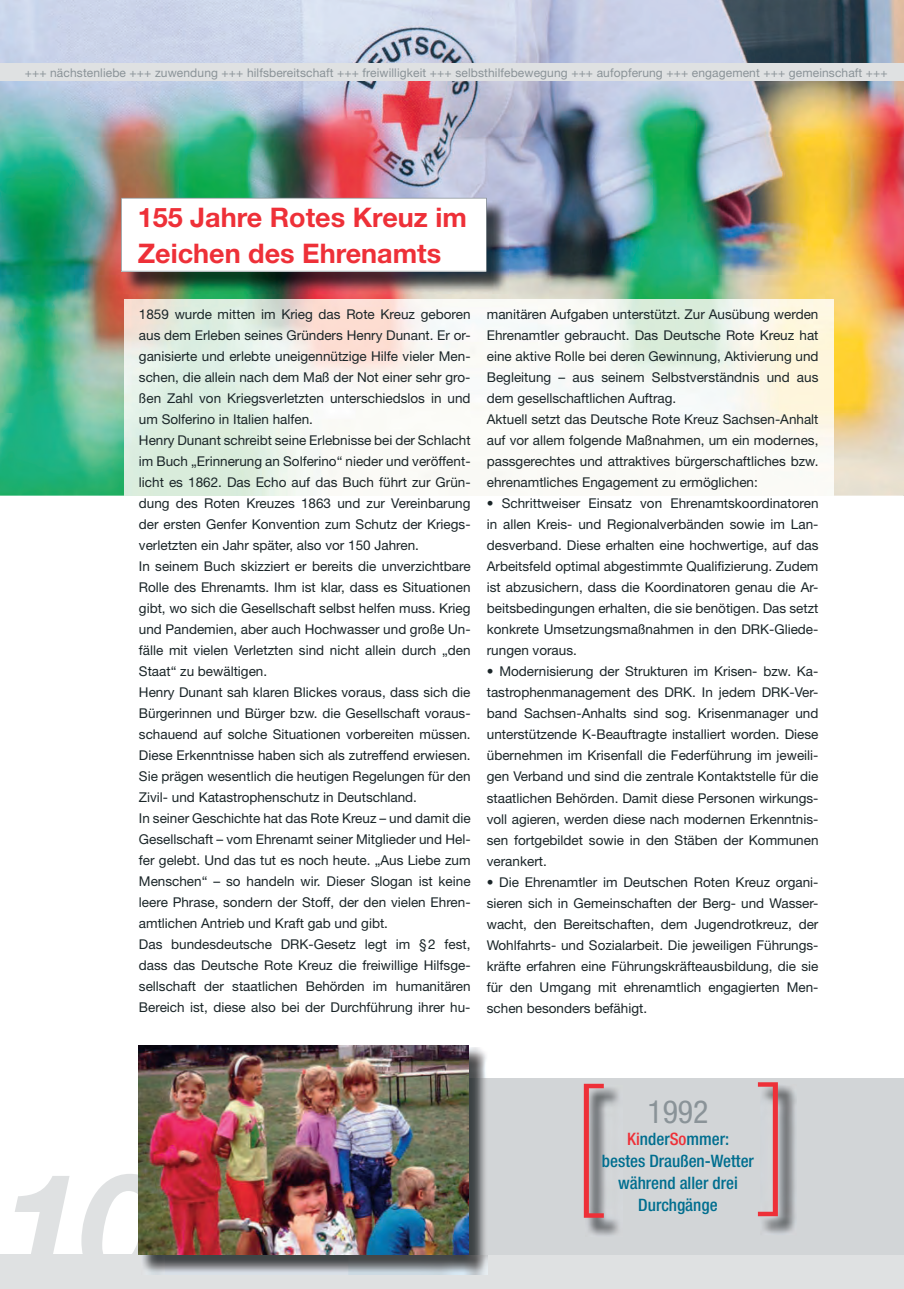
<style>
.page{position:relative;width:904px;height:1289px;background:#fff}
.page>*{position:absolute;margin:0;border:0;box-sizing:border-box;transform-origin:0 0}
.t1{font:italic 700 146.7px "Xwchdt Helvetica Neue";color:#dfe1e2}
.t2{font:condensed 31.8px "Njfqtg Helvetica Neue";color:#8a9398}
.t3{font:700 27px/36px "Xwhxhv Helvetica Neue";color:#ee3038}
.t4{font:500 condensed 17.1px/22px "Ptbknp Helvetica Neue";color:#006e8f;text-align:center}
.t5{font:13.5px/21px "Rgyjlx Helvetica Neue";color:#1a2528;text-align:justify}
.t6{font:13.5px "Tkpkvx Helvetica Neue";color:#1a2528}
.t7{font:12px "Rgyjlx Helvetica Neue";letter-spacing:.01em;color:#8a9398}
.s1{font-family:"Rgyjlx Helvetica Neue"}
.s2{color:#ee3038}
</style>
<div class="page">
<div style="left:0;top:1254px;width:904px;height:34px;background:#dfe1e2"></div>
<img style="left:0;top:0;width:904px;height:495px">
<div style="left:256px;top:1078px;width:648px;height:176px;background:#d2d5d7"></div>
<img style="left:586px;top:1087px;width:33px;height:148px">
<svg style="left:584px;top:1083px;width:20px;height:134px;background:#b07b80"></svg>
<img style="left:760px;top:1085px;width:36px;height:149px">
<svg style="left:758px;top:1082px;width:20px;height:134px"></svg>
<img style="left:164px;top:1047px;width:323px;height:226px">
<img style="left:141px;top:1254px;width:23px;height:19px">
<img style="left:468px;top:1078px;width:19px;height:176px">
<img style="left:139px;top:1045px;width:329px;height:209px">
<img style="left:125px;top:300px;width:708px;height:195px">
<img style="left:124px;top:200px;width:384px;height:93px">
<svg style="left:121px;top:198px;width:366px;height:73px"></svg>
<div style="left:0;top:64px;width:904px;height:17px;background:#dfe1e2"></div>
<p class="t7" style="left:25px;top:66px;width:865px">+++ nächstenliebe +++ zuwendung +++ hilfsbereitschaft +++ freiwilligkeit +++ selbsthilfebewegung +++ aufopferung +++ engagement +++ gemeinschaft +++</p>
<h3 class="t3" style="left:138px;top:199px;width:331px">155 Jahre Rotes Kreuz im<br>Zeichen des Ehrenamts</h3>
<p class="t5" style="left:139px;top:303px;width:333px;text-align:left">1859 wurde mitten im Krieg das Rote Kreuz geboren aus dem Erleben seines Gründers Henry Dunant. Er or&shy;ganisierte und erlebte uneigennützige Hilfe vieler Men&shy;schen, die allein nach dem Maß der Not einer sehr gro&shy;ßen Zahl von Kriegsverletzten unterschiedslos in und um Solferino in Italien halfen.<br>Henry Dunant schreibt seine Erlebnisse bei der Schlacht im Buch „Erinnerung an Solferino“ nieder und veröffent&shy;licht es 1862. Das Echo auf das Buch führt zur Grün&shy;dung des Roten Kreuzes 1863 und zur Vereinbarung der ersten Genfer Konvention zum Schutz der Kriegs&shy;verletzten ein Jahr später, also vor 150 Jahren.<br>In seinem Buch skizziert er bereits die unverzichtbare Rolle des Ehrenamts. Ihm ist klar, dass es Situationen gibt, wo sich die Gesellschaft selbst helfen muss. Krieg und Pandemien, aber auch Hochwasser und große Un&shy;fälle mit vielen Verletzten sind nicht allein durch „den Staat“ zu bewältigen.<br>Henry Dunant sah klaren Blickes voraus, dass sich die Bürgerinnen und Bürger bzw. die Gesellschaft voraus&shy;schauend auf solche Situationen vorbereiten müssen.<br>Diese Erkenntnisse haben sich als zutreffend erwiesen.<br>Sie prägen wesentlich die heutigen Regelungen für den Zivil- und Katastrophenschutz in Deutschland.<br>In seiner Geschichte hat das Rote Kreuz – und damit die Gesellschaft – vom Ehrenamt seiner Mitglieder und Hel&shy;fer gelebt. Und das tut es noch heute. „Aus Liebe zum Menschen“ – so handeln wir. Dieser Slogan ist keine leere Phrase, sondern der Stoff, der den vielen Ehren&shy;amtlichen Antrieb und Kraft gab und gibt.<br>Das bundesdeutsche DRK-Gesetz legt im § 2 fest, dass das Deutsche Rote Kreuz die freiwillige Hilfsge&shy;sellschaft der staatlichen Behörden im humanitären Bereich ist, diese also bei der Durchführung ihrer hu-</p>
<p class="t5" style="left:487px;top:303px;width:333px;text-align:left">manitären Aufgaben unterstützt. Zur Ausübung werden Ehrenamtler gebraucht. Das Deutsche Rote Kreuz hat eine aktive Rolle bei deren Gewinnung, Aktivierung und Begleitung – aus seinem Selbstverständnis und aus dem gesellschaftlichen Auftrag.<br>Aktuell setzt das Deutsche Rote Kreuz Sachsen-Anhalt auf vor allem folgende Maßnahmen, um ein modernes, passgerechtes und attraktives bürgerschaftliches bzw. ehrenamtliches Engagement zu ermöglichen:</p>
<p class="t6" style="left:487px;top:495px;width:333px">• Schrittweiser Einsatz von Ehrenamtskoordinatoren</p>
<p class="t5" style="left:487px;top:514px;width:333px">in allen Kreis- und Regionalverbänden sowie im Lan&shy;desverband. Diese erhalten eine hochwertige, auf das Arbeitsfeld optimal abgestimmte Qualifizierung. Zudem ist abzusichern, dass die Koordinatoren genau die Ar&shy;beitsbedingungen erhalten, die sie benötigen. Das setzt konkrete Umsetzungsmaßnahmen in den DRK-Gliede&shy;rungen voraus.</p>
<p class="t6" style="left:487px;top:663px;width:333px">• Modernisierung der Strukturen im Krisen- bzw. Ka<span class="s1">-</span></p>
<p class="t5" style="left:487px;top:682px;width:333px">tastrophenmanagement des DRK. In jedem DRK-Ver&shy;band Sachsen-Anhalts sind sog. Krisenmanager und unterstützende K-Beauftragte installiert worden. Diese übernehmen im Krisenfall die Federführung im jeweili&shy;gen Verband und sind die zentrale Kontaktstelle für die staatlichen Behörden. Damit diese Personen wirkungs&shy;voll agieren, werden diese nach modernen Erkenntnis&shy;sen fortgebildet sowie in den Stäben der Kommunen verankert.</p>
<p class="t6" style="left:487px;top:873px;width:333px">• Die Ehrenamtler im Deutschen Roten Kreuz organi<span class="s1">-</span></p>
<p class="t5" style="left:487px;top:892px;width:333px">sieren sich in Gemeinschaften der Berg- und Wasser&shy;wacht, den Bereitschaften, dem Jugendrotkreuz, der Wohlfahrts- und Sozialarbeit. Die jeweiligen Führungs&shy;kräfte erfahren eine Führungskräfteausbildung, die sie für den Umgang mit ehrenamtlich engagierten Men&shy;schen besonders befähigt.</p>
<h1 class="t1" style="left:0;top:1135px;width:165px">10</h1>
<h2 class="t2" style="left:647px;top:1093px;width:63px">1992</h2>
<p class="t4" style="left:602px;top:1127px;width:154px"><span class="s2">Ki</span>nder<span class="s2">So</span>mmer:<br>bestes Draußen-Wetter während aller drei<br>Durchgänge</p>
</div>
